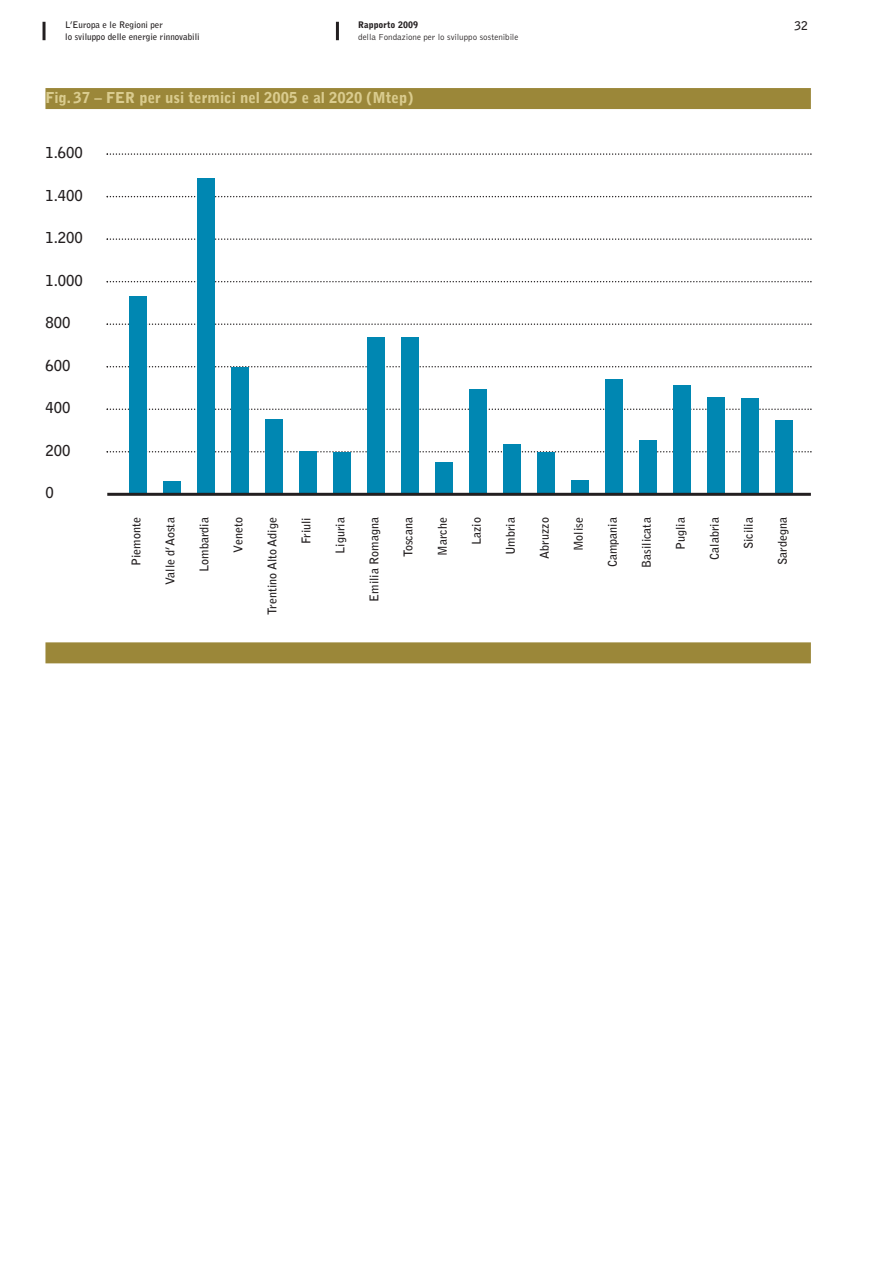
<style>
.page{position:relative;width:893px;height:1263px;background:#fff}
.page>*{position:absolute;margin:0;border:0;box-sizing:border-box;transform-origin:0 0}
.t1{font:900 15px "Bell Gothic Std";color:#dacc8f}
.t2{font:700 15px "Bell Gothic Std";color:#231f20}
.t3{font:700 12px "Bell Gothic Std";color:#231f20}
.t4{font:700 9px/12px "Bell Gothic Std";color:#231f20}
.t5{font:300 9px "Bell Gothic Std";color:#231f20}
.t6{font:900 9px "Bell Gothic Std";color:#231f20}
</style>
<div class="page">
<hr style="left:43px;top:22px;width:3px;height:18px;background:#231f20">
<hr style="left:336px;top:22px;width:3px;height:18px;background:#231f20">
<svg style="left:107px;top:196px;width:705px;height:1px"></svg>
<svg style="left:107px;top:238px;width:705px;height:2px"></svg>
<svg style="left:107px;top:281px;width:705px;height:1px"></svg>
<svg style="left:107px;top:323px;width:705px;height:2px"></svg>
<svg style="left:107px;top:366px;width:705px;height:1px"></svg>
<svg style="left:107px;top:408px;width:705px;height:2px"></svg>
<svg style="left:107px;top:451px;width:705px;height:1px"></svg>
<div style="left:129px;top:296px;width:17px;height:197px;background:#0087b2"></div>
<div style="left:163px;top:481px;width:17px;height:12px;background:#0087b2"></div>
<div style="left:197px;top:178px;width:17px;height:315px;background:#0087b2"></div>
<div style="left:231px;top:367px;width:17px;height:126px;background:#0087b2"></div>
<div style="left:265px;top:420px;width:17px;height:73px;background:#0087b2"></div>
<div style="left:299px;top:451px;width:17px;height:42px;background:#0087b2"></div>
<div style="left:333px;top:452px;width:17px;height:41px;background:#0087b2"></div>
<div style="left:367px;top:337px;width:17px;height:156px;background:#0087b2"></div>
<div style="left:401px;top:337px;width:17px;height:156px;background:#0087b2"></div>
<div style="left:435px;top:462px;width:17px;height:31px;background:#0087b2"></div>
<div style="left:469px;top:390px;width:18px;height:103px;background:#0087b2"></div>
<div style="left:504px;top:444px;width:17px;height:49px;background:#0087b2"></div>
<div style="left:538px;top:452px;width:17px;height:41px;background:#0087b2"></div>
<div style="left:572px;top:480px;width:17px;height:13px;background:#0087b2"></div>
<div style="left:606px;top:379px;width:17px;height:114px;background:#0087b2"></div>
<div style="left:640px;top:440px;width:17px;height:53px;background:#0087b2"></div>
<div style="left:674px;top:386px;width:17px;height:107px;background:#0087b2"></div>
<div style="left:708px;top:397px;width:17px;height:96px;background:#0087b2"></div>
<div style="left:742px;top:399px;width:17px;height:94px;background:#0087b2"></div>
<div style="left:776px;top:421px;width:17px;height:72px;background:#0087b2"></div>
<svg style="left:107px;top:153px;width:705px;height:2px"></svg>
<div style="left:45px;top:88px;width:766px;height:21px;background:#9b8739"></div>
<div style="left:45px;top:642px;width:766px;height:21px;background:#9b8739"></div>
<hr style="left:107px;top:493px;width:704px;height:3px;background:#231f20">
<p class="t4" style="left:65px;top:19px;width:136px">L’Europa e le Regioni per<br>lo sviluppo delle energie rinnovabili</p>
<p class="t6" style="left:358px;top:21px;width:61px">Rapporto 2009</p>
<p class="t3" style="left:795px;top:21px;width:15px">32</p>
<p class="t5" style="left:358px;top:34px;width:162px">della Fondazione per lo sviluppo sostenibile</p>
<p class="t1" style="left:45px;top:92px;width:369px">Fig. 37 – FER per usi termici nel 2005 e al 2020 (Mtep)</p>
<p class="t2" style="left:45px;top:147px;width:39px">1.600</p>
<p class="t2" style="left:45px;top:190px;width:39px">1.400</p>
<p class="t2" style="left:45px;top:232px;width:39px">1.200</p>
<p class="t2" style="left:45px;top:275px;width:39px">1.000</p>
<p class="t2" style="left:45px;top:317px;width:27px">800</p>
<p class="t2" style="left:45px;top:360px;width:27px">600</p>
<p class="t2" style="left:45px;top:402px;width:27px">400</p>
<p class="t2" style="left:45px;top:445px;width:27px">200</p>
<p class="t2" style="left:45px;top:487px;width:10px">0</p>
<p class="t3" style="left:132px;top:566px;width:50px;rotate:-90deg">Piemonte</p>
<p class="t3" style="left:166px;top:585px;width:69px;rotate:-90deg">Valle d’Aosta</p>
<p class="t3" style="left:200px;top:572px;width:56px;rotate:-90deg">Lombardia</p>
<p class="t3" style="left:234px;top:553px;width:37px;rotate:-90deg">Veneto</p>
<p class="t3" style="left:268px;top:615px;width:99px;rotate:-90deg">Trentino Alto Adige</p>
<p class="t3" style="left:302px;top:544px;width:29px;rotate:-90deg">Friuli</p>
<p class="t3" style="left:336px;top:554px;width:38px;rotate:-90deg">Liguria</p>
<p class="t3" style="left:370px;top:602px;width:86px;rotate:-90deg">Emilia Romagna</p>
<p class="t3" style="left:404px;top:557px;width:42px;rotate:-90deg">Toscana</p>
<p class="t3" style="left:438px;top:556px;width:40px;rotate:-90deg">Marche</p>
<p class="t3" style="left:472px;top:545px;width:29px;rotate:-90deg">Lazio</p>
<p class="t3" style="left:506px;top:555px;width:40px;rotate:-90deg">Umbria</p>
<p class="t3" style="left:540px;top:558px;width:43px;rotate:-90deg">Abruzzo</p>
<p class="t3" style="left:574px;top:551px;width:36px;rotate:-90deg">Molise</p>
<p class="t3" style="left:608px;top:567px;width:52px;rotate:-90deg">Campania</p>
<p class="t3" style="left:642px;top:567px;width:52px;rotate:-90deg">Basilicata</p>
<p class="t3" style="left:676px;top:550px;width:34px;rotate:-90deg">Puglia</p>
<p class="t3" style="left:710px;top:560px;width:44px;rotate:-90deg">Calabria</p>
<p class="t3" style="left:744px;top:549px;width:34px;rotate:-90deg">Sicilia</p>
<p class="t3" style="left:778px;top:565px;width:50px;rotate:-90deg">Sardegna</p>
</div>
